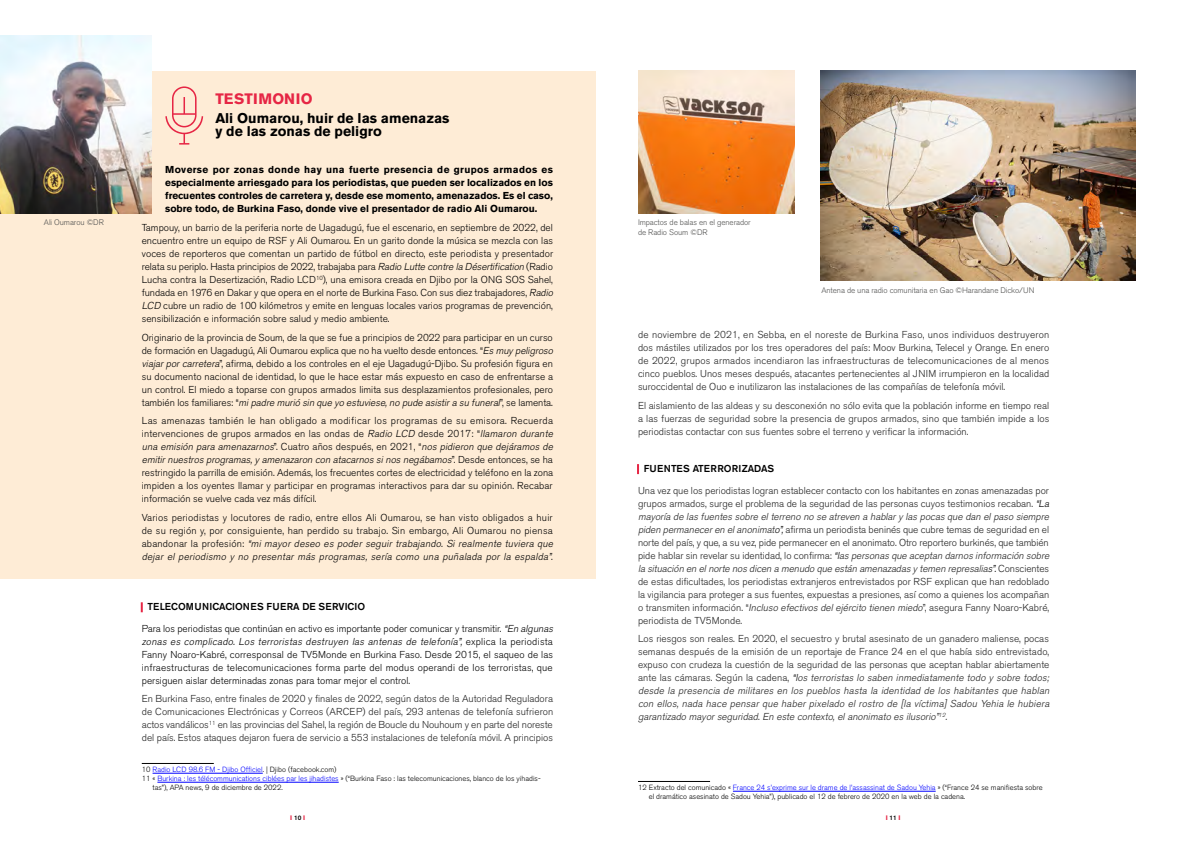
<style>
.page{position:relative;width:1191px;height:842px;background:#fff}
.page>*{position:absolute;margin:0;border:0;box-sizing:border-box;transform-origin:0 0}
.t1{font:700 15px "Akzidenz Grotesk BE";letter-spacing:.02em;color:#e62645}
.t2{font:700 14px/13px "Akzidenz Grotesk BE";color:#000}
.t3{font:300 10px/13px "Akzidenz Grotesk BE";color:#000}
.t4{font:300 10px/13px "Akzidenz Grotesk BE";color:#222;text-align:justify}
.t5{font:italic 300 10px/13px "Akzidenz Grotesk BE";color:#222}
.t6{font:300 10px/13px "Akzidenz Grotesk BE";letter-spacing:.02em;color:#000}
.t7{font:700 10px/13px "Akzidenz Grotesk BE";color:#000;text-align:justify}
.t8{font:500 10px "Akzidenz Grotesk BE";color:#000}
.t9{font:300 8px/10px "Akzidenz Grotesk BE";letter-spacing:-.01em;color:#525251}
.t10{font:300 7.5px/9px "Akzidenz Grotesk BE";color:#000}
.t11{font:300 7.5px "Akzidenz Grotesk BE";color:#00f}
.t12{font:700 6.5px "Akzidenz Grotesk BE";color:#e62645}
.s1{font-style:italic}
.s2{font-style:italic;color:#000}
.s3{font-style:normal}
.s4{color:#000}
.s5{font-weight:500}
.s6{color:#00f}
.s7{font-weight:500;color:#000}
</style>
<div class="page">
<div style="left:0;top:71px;width:595px;height:507px;background:#feecd6"></div>
<img style="left:0;top:35px;width:151px;height:178px">
<svg style="left:141px;top:602px;width:2px;height:10px"></svg>
<hr style="left:142px;top:763px;width:72px;height:1px;background:#000">
<hr style="left:153px;top:773px;width:110px;height:1px;background:#00f">
<hr style="left:157px;top:782px;width:182px;height:1px;background:#00f">
<svg style="left:165px;top:86px;width:38px;height:59px"></svg>
<svg style="left:637px;top:464px;width:2px;height:10px"></svg>
<hr style="left:638px;top:781px;width:72px;height:1px;background:#000">
<hr style="left:733px;top:791px;width:202px;height:1px;background:#00f">
<img style="left:638px;top:71px;width:156px;height:142px">
<img style="left:821px;top:71px;width:314px;height:210px">
<h1 class="t1" style="left:215px;top:90px;width:99px">TESTIMONIO</h1>
<h2 class="t2" style="left:215px;top:112px;width:235px">Ali Oumarou, huir de las amenazas y de las zonas de peligro</h2>
<p class="t7" style="left:165px;top:163px;width:389px">Moverse por zonas donde hay una fuerte presencia de grupos armados es especialmente arriesgado para los periodistas, que pueden ser localizados en los frecuentes controles de carretera y, desde ese momento, amenazados. Es el caso, sobre todo, de Burkina Faso, donde vive el presentador de radio Ali Oumarou.</p>
<p class="t3" style="left:142px;top:221px;width:415px">Tampouy, un barrio de la periferia norte de Uagadugú, fue el escenario, en septiembre de 2022, del encuentro entre un equipo de RSF y Ali Oumarou. En un garito donde la música se mezcla con las voces de reporteros que comentan un partido de fútbol en directo, este periodista y presentador relata su periplo. Hasta principios de 2022, trabajaba para <span class="s1">Radio Lutte contre la Désertification</span> (Radio Lucha contra la Desertización, Radio LCD<sup>10</sup>), una emisora creada en Djibo por la ONG SOS Sahel, fundada en 1976 en Dakar y que opera en el norte de Burkina Faso. Con sus diez trabajadores, <span class="s1">Radio LCD</span> cubre un radio de 100 kilómetros y emite en lenguas locales varios programas de prevención, sensibilización e información sobre salud y medio ambiente.</p>
<p class="t3" style="left:142px;top:331px;width:415px">Originario de la provincia de Soum, de la que se fue a principios de 2022 para participar en un curso de formación en Uagadugú, Ali Oumarou explica que no ha vuelto desde entonces. “<span class="s1">Es muy peligroso viajarporcarretera</span>”, afirma, debido a los controles en el eje Uagadugú-Djibo. Su profesión figura en su documento nacional de identidad, lo que le hace estar más expuesto en caso de enfrentarse a un control. El miedo a toparse con grupos armados limita sus desplazamientos profesionales, pero ta m b i é n l o s f a m i l i a re s : “ <span class="s1">mipadre murió sin que yo estuviese,no pude asistira su funeral</span>”, s e l a m e n ta.</p>
<p class="t3" style="left:142px;top:414px;width:415px">Las amenazas también le han obligado a modificar los programas de su emisora. Recuerda intervenciones de grupos armados en las ondas de <span class="s1">Radio LCD</span> desde 2017: “<span class="s1">llamaron durante una emisión para amenazarnos</span>”. C u at ro a ñ o s d e s p u é s , e n 2 0 2 1 , “ <span class="s1">nos pidieron que dejáramos de emitirnuestros programas,y amenazaron con atacarnos sinos negábamos</span>”. D e s d e e n t o n c e s , s e h a restringido la parrilla de emisión. Además, los frecuentes cortes de electricidad y teléfono en la zona impiden a los oyentes llamar y participar en programas interactivos para dar su opinión. Recabar información se vuelve cada vez más difícil.</p>
<p class="t6" style="left:142px;top:511px;width:415px">Varios periodistas y locutores de radio, entre ellos Ali Oumarou, se han visto obligados a huir de su región y, por consiguiente, han perdido su trabajo. Sin embargo, Ali Oumarou no piensa a b a n d o n a r l a p r o f e s i ó n : <span class="s1">“mi mayor deseo es poder seguir trabajando. Si realmente tuviera que dejar el periodismo y no presentar más programas, sería como una puñalada por la espalda”</span>.</p>
<p class="t9" style="left:44px;top:218px;width:62px">Ali Oumarou ©DR</p>
<p class="t9" style="left:638px;top:218px;width:114px">Impactos de balas en el generador de Radio Soum ©DR</p>
<p class="t9" style="left:821px;top:285px;width:215px">Antena de una radio comunitaria en Gao ©Harandane Dicko/UN</p>
<p class="t4" style="left:638px;top:328px;width:413px">de noviembre de 2021, en Sebba, en el noreste de Burkina Faso, unos individuos destruyeron dos mástiles utilizados por los tres operadores del país: Moov Burkina, Telecel y Orange. En enero de 2022, grupos armados incendiaron las infraestructuras de telecomunicaciones de al menos cinco pueblos. Unos meses después, atacantes pertenecientes al JNIM irrumpieron en la localidad suroccidental de Ouo e inutilizaron las instalaciones de las compañías de telefonía móvil.</p>
<p class="t4" style="left:638px;top:399px;width:413px">El aislamiento de las aldeas y su desconexión no sólo evita que la población informe en tiempo real a las fuerzas de seguridad sobre la presencia de grupos armados, sino que también impide a los periodistas contactar con sus fuentes sobre el terreno y verificar la información.</p>
<p class="t8" style="left:643px;top:462px;width:132px">FUENTES ATERRORIZADAS</p>
<p class="t4" style="left:638px;top:484px;width:415px;text-align:left">Una vez que los periodistas logran establecer contacto con los habitantes en zonas amenazadas por grupos armados, surge el problema de la seguridad de las personas cuyos testimonios recaban. <span class="s2">“La </span><span class="s1">mayoría de las fuentes sobre elterreno no se atreven a hablary las pocas que dan elpaso siempre piden permaneceren elanonimat</span><span class="s2">o”,</span>afirma un periodista beninés que cubre temas de seguridad en el norte del país, y que, a su vez, pide permanecer en el anonimato. Otro reportero burkinés, que también p i d e h a b l a r s i n reve l a r s u i d e n t i d ad , l o c o n f i r m a : <span class="s2">“l</span><span class="s1">as personas que aceptan darnos información sobre la situación en elnorte nos dicen a menudo que están amenazadas ytemen represalia</span><span class="s2">s”.</span>C o n s c i e n t e s de estas dificultades, los periodistas extranjeros entrevistados por RSF explican que han redoblado la vigilancia para proteger a sus fuentes, expuestas a presiones, así como a quienes los acompañan o transmiten información. “<span class="s1">Incluso efectivos delejército tienen miedo</span>”, asegura Fanny Noaro-Kabré, periodista de TV5Monde.</p>
<p class="t5" style="left:638px;top:632px;width:415px"><span class="s3">Los riesgos son reales. En 2020, el secuestro y brutal asesinato de un ganadero maliense, pocas semanas después de la emisión de un reportaje de France 24 en el que había sido entrevistado, expuso con crudeza la cuestión de la seguridad de las personas que aceptan hablar abiertamente a n t e l as c á m a r as . S e g ú n l a c a d e n a ,</span> <span class="s4">“l</span>os terroristas lo saben inmediatamente todo y sobre todos; desde la presencia de militares en los pueblos hasta la identidad de los habitantes que hablan con ellos, nada hace pensar que haber pixelado el rostro de [la víctima] Sadou Yehia le hubiera garantizado mayorseguridad<span class="s3">.</span> En este contexto,elanonimato es ilusorio”<sup>12</sup>.</p>
<p class="t3" style="left:142px;top:596px;width:415px;line-height:21.5px;text-indent:6px"><span class="s5">TELECOMUNICACIONES FUERA DE SERVICIO<br></span>Para los periodistas que continúan en activo es importante poder comunicar y transmitir. <span class="s1">“En algunas</span></p>
<p class="t3" style="left:142px;top:635px;width:413px;text-align:justify"><span class="s1">zonas es complicado. Los terroristas destruyen las antenas de telefonía”,</span> e x p l i c a l a p e r i o d i s t a Fanny Noaro-Kabré, corresponsal de TV5Monde en Burkina Faso. Desde 2015, el saqueo de las infraestructuras de telecomunicaciones forma parte del modus operandi de los terroristas, que persiguen aislar determinadas zonas para tomar mejor el control.</p>
<p class="t4" style="left:142px;top:693px;width:413px">En Burkina Faso, entre finales de 2020 y finales de 2022, según datos de la Autoridad Reguladora de Comunicaciones Electrónicas y Correos (ARCEP) del país, 293 antenas de telefonía sufrieron actos vandálicos<sup>11</sup> en las provincias del Sahel, la región de Boucle du Nouhoum y en parte del noreste del país. Estos ataques dejaron fuera de servicio a 553 instalaciones de telefonía móvil. A principios</p>
<p class="t11" style="left:142px;top:766px;width:196px"><span class="s4">10</span> Radio LCD 98.6 FM - Djibo Officiel<span class="s4">. | Djibo (facebook.com)</span></p>
<p class="t10" style="left:142px;top:774px;width:400px">11 « <span class="s6">Burkina : les télécommunications ciblées par les jihadistes</span> » (“Burkina Faso : las telecomunicaciones, blanco de los yihadis-</p>
<p class="t10" style="left:153px;top:783px;width:132px">tas”), APA news, 9 de diciembre de 2022.</p>
<p class="t10" style="left:649px;top:783px;width:395px;text-indent:-11px">12 Extracto del comunicado « <span class="s6">France 24 s’exprime sur le drame de l’assassinat de Sadou Yehia</span> » (“France 24 se manifiesta sobre el dramático asesinato de Sadou Yehia”), publicado el 12 de febrero de 2020 en la web de la cadena.</p>
<p class="t12" style="left:290px;top:814px;width:17px">I <span class="s7">10</span> I</p>
<p class="t12" style="left:886px;top:814px;width:16px">I <span class="s7">11</span> I</p>
</div>
